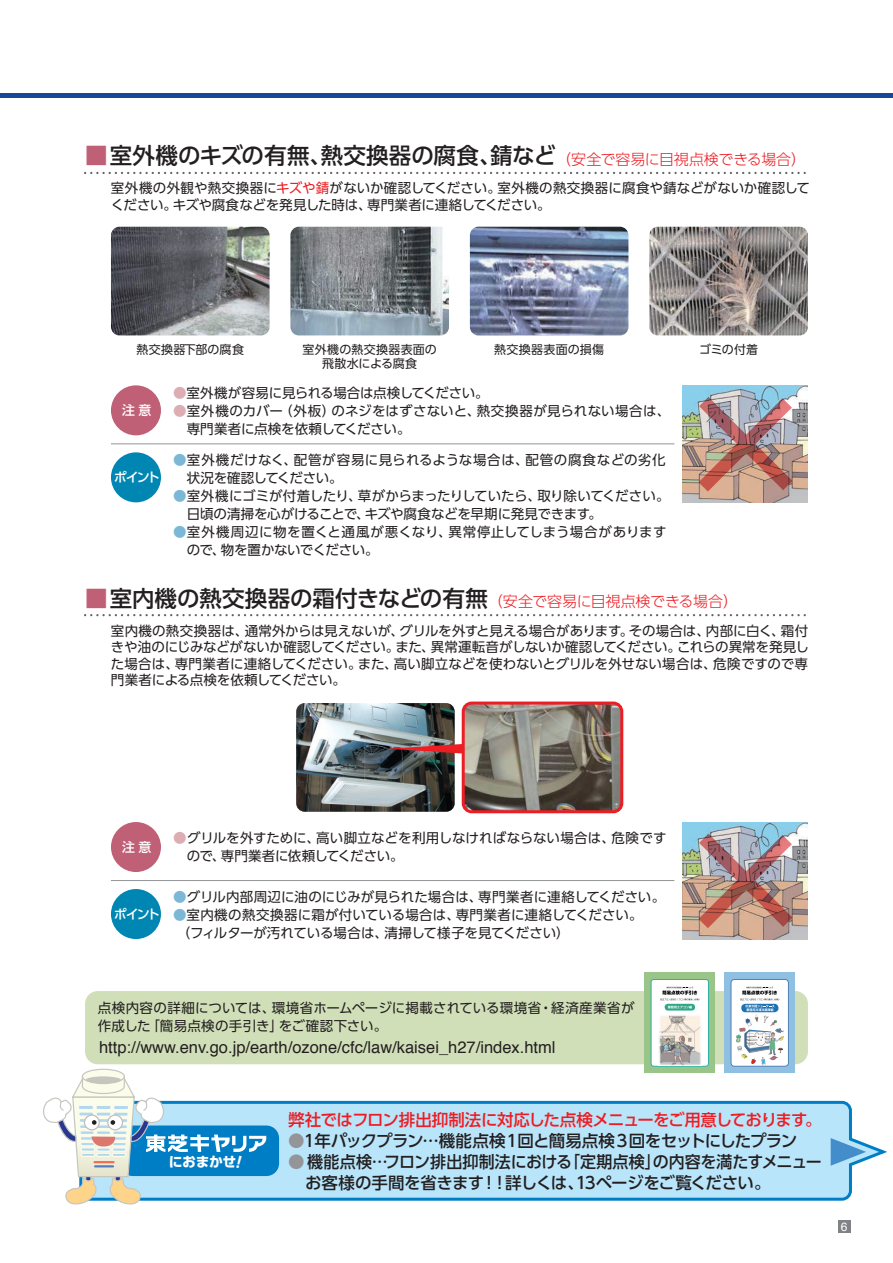
<style>
.page{position:relative;width:893px;height:1263px;background:#fff}
.page>*{position:absolute;margin:0;border:0;box-sizing:border-box;transform-origin:0 0}
.t1{font:500 22.5px "UD Shin Go Pro";color:#231f20}
.t2{font:500 16.5px/21px "UD Shin Go Pro";letter-spacing:-.015em;color:#231f20}
.t3{font:16.5px "Helvetica";color:#231f20}
.t4{font:500 16.5px "UD Shin Go Pro";letter-spacing:-.045em;color:#ee1d23}
.t5{font:500 16.5px "UD Shin Go Pro";letter-spacing:-.06em;color:#231f20}
.t6{font:700 13.8px "UD Shin Go Pro";letter-spacing:-.03em;color:#fff}
.t7{font:13.5px/18px "UD Shin Go Pro";color:#231f20}
.t8{font:13.5px/18px "UD Shin Go Pro";letter-spacing:-.02em;color:#231f20}
.t9{font:13.5px/18px "UD Shin Go Pro";letter-spacing:.03em;color:#231f20}
.t10{font:500 13.05px "UD Shin Go Pro";letter-spacing:-.105em;color:#fff}
.t11{font:12px/13.5px "UD Shin Go Pro";letter-spacing:.015em;color:#231f20;text-align:center}
.t12{font:12px "Helvetica";color:#fff}
.s1{color:#c06077}
.s2{font-weight:300;font-size:15px;color:#ee1d23}
.s3{color:#ee1d23}
.s4{color:#7cb8d6}
.s5{color:#dcadb3}
.s6{color:#939598}
</style>
<div class="page">
<svg style="left:279px;top:1100px;width:608px;height:101px;background:#b1e0f6"></svg>
<div style="left:838px;top:1220px;width:12px;height:13px;background:#808285"></div>
<div style="left:0;top:93px;width:893px;height:5px;background:#18469d"></div>
<img style="left:463px;top:705px;width:159px;height:107px">
<div style="left:462px;top:701px;width:161px;height:112px;border:3px solid #ee1d23;border-radius:9px"></div>
<img style="left:296px;top:703px;width:159px;height:109px">
<svg style="left:85px;top:172px;width:721px;height:2px"></svg>
<svg style="left:85px;top:614px;width:721px;height:2px"></svg>
<hr style="left:111px;top:443px;width:563px;height:1px;background:#939598">
<img style="left:290px;top:227px;width:159px;height:108px">
<img style="left:111px;top:227px;width:159px;height:108px">
<img style="left:470px;top:227px;width:158px;height:108px">
<img style="left:649px;top:227px;width:159px;height:108px">
<div style="left:111px;top:385px;width:50px;height:50px;background:#c06077;border-radius:50%"></div>
<div style="left:111px;top:452px;width:50px;height:50px;background:#0086b3;border-radius:50%"></div>
<img style="left:683px;top:385px;width:125px;height:117px">
<img style="left:699px;top:397px;width:93px;height:95px">
<hr style="left:111px;top:880px;width:563px;height:1px;background:#939598">
<div style="left:111px;top:822px;width:50px;height:50px;background:#c06077;border-radius:50%"></div>
<div style="left:111px;top:889px;width:50px;height:50px;background:#0086b3;border-radius:50%"></div>
<img style="left:683px;top:822px;width:125px;height:117px">
<img style="left:699px;top:833px;width:93px;height:95px">
<svg style="left:388px;top:744px;width:75px;height:9px"></svg>
<div style="left:85px;top:991px;width:723px;height:73px;background:#d0dfb8;border-radius:13px"></div>
<div style="left:724px;top:973px;width:71px;height:100px;background:#8fbfe1"></div>
<svg style="left:731px;top:979px;width:57px;height:87px;background:#e6e9e9"></svg>
<div style="left:731px;top:979px;width:57px;height:87px;border:1px solid #4e81b8;border-radius:3px"></div>
<svg style="left:744px;top:1029px;width:5px;height:13px"></svg>
<svg style="left:740px;top:987px;width:39px;height:36px"></svg>
<svg style="left:770px;top:1032px;width:2px;height:6px"></svg>
<div style="left:644px;top:973px;width:71px;height:100px;background:#99c688"></div>
<div style="left:651px;top:979px;width:57px;height:87px;background:#fff;border-radius:3px"></div>
<div style="left:651px;top:979px;width:58px;height:87px;border:1px solid #2eb1a4;border-radius:3px"></div>
<img style="left:658px;top:1015px;width:43px;height:50px">
<svg style="left:665px;top:1004px;width:30px;height:6px"></svg>
<svg style="left:668px;top:1006px;width:24px;height:2px"></svg>
<svg style="left:660px;top:987px;width:40px;height:13px"></svg>
<svg style="left:831px;top:1138px;width:35px;height:28px"></svg>
<div style="left:82px;top:1069px;width:42px;height:14px;background:#fbfcea;border-radius:50%"></div>
<div style="left:82px;top:1069px;width:43px;height:15px;border:1px solid #c5c6be;border-radius:50%"></div>
<svg style="left:43px;top:1075px;width:236px;height:130px"></svg>
<p class="t1" style="left:85px;top:138px;width:723px"><span class="s1">■</span>室外機のキズの有無、熱交換器の腐食、錆など <span class="s2">（安全で容易に目視点検できる場合）</span></p>
<p class="t7" style="left:111px;top:180px;width:701px;line-height:16.5px">室外機の外観や熱交換器に<span class="s3">キズや錆</span>がないか確認してください。室外機の熱交換器に腐食や錆などがないか確認してください。キズや腐食などを発見した時は、専門業者に連絡してください。</p>
<p class="t11" style="left:136px;top:343px;width:109px">熱交換器下部の腐食</p>
<p class="t11" style="left:302px;top:343px;width:136px">室外機の熱交換器表面の飛散水による腐食</p>
<p class="t11" style="left:494px;top:343px;width:111px">熱交換器表面の損傷</p>
<p class="t11" style="left:699px;top:343px;width:61px">ゴミの付着</p>
<p class="t10" style="left:122px;top:399px;width:31px">注意</p>
<p class="t9" style="left:187px;top:450px;width:480px;text-indent:-14px"><span class="s4">●</span>室外機だけなく、配管が容易に見られるような場合は、配管の腐食などの劣化状況を確認してください。</p>
<p class="t8" style="left:187px;top:486px;width:484px;text-indent:-14px"><span class="s4">●</span>室外機にゴミが付着したり、草がからまったりしていたら、取り除いてください。日頃の清掃を心がけることで、キズや腐食などを早期に発見できます。</p>
<p class="t7" style="left:187px;top:522px;width:481px;text-indent:-14px"><span class="s4">●</span>室外機周辺に物を置くと通風が悪くなり、異常停止してしまう場合がありますので、物を置かないでください。</p>
<p class="t8" style="left:173px;top:383px;width:317px"><span class="s5">●</span>室外機が容易に見られる場合は点検してください。</p>
<p class="t7" style="left:187px;top:401px;width:485px;text-indent:-14px"><span class="s5">●</span>室外機のカバー（外板）のネジをはずさないと、熱交換器が見られない場合は、専門業者に点検を依頼してください。</p>
<p class="t10" style="left:114px;top:466px;width:48px">ポイント</p>
<p class="t1" style="left:85px;top:580px;width:654px"><span class="s1">■</span>室内機の熱交換器の霜付きなどの有無 <span class="s2">（安全で容易に目視点検できる場合）</span></p>
<p class="t7" style="left:111px;top:622px;width:699px;line-height:16.5px;text-align:justify">室内機の熱交換器は、通常外からは見えないが、グリルを外すと見える場合があります。その場合は、内部に白く、霜付きや油のにじみなどがないか確認してください。また、異常運転音がしないか確認してください。これらの異常を発見した場合は、専門業者に連絡してください。また、高い脚立などを使わないとグリルを外せない場合は、危険ですので専門業者による点検を依頼してください。</p>
<p class="t10" style="left:122px;top:836px;width:31px">注意</p>
<p class="t10" style="left:114px;top:903px;width:48px">ポイント</p>
<p class="t7" style="left:187px;top:829px;width:481px;text-indent:-14px"><span class="s5">●</span>グリルを外すために、高い脚立などを利用しなければならない場合は、危険ですので、専門業者に依頼してください。</p>
<p class="t7" style="left:173px;top:887px;width:493px"><span class="s4">●</span>グリル内部周辺に油のにじみが見られた場合は、専門業者に連絡してください。</p>
<p class="t7" style="left:173px;top:905px;width:471px"><span class="s4">●</span>室内機の熱交換器に霜が付いている場合は、専門業者に連絡してください。（フィルターが汚れている場合は、清掃して様子を見てください）</p>
<p class="t7" style="left:98px;top:999px;width:538px">点検内容の詳細については、環境省ホームページに掲載されている環境省・経済産業省が作成した「簡易点検の手引き」をご確認下さい。</p>
<p class="t3" style="left:99px;top:1035px;width:458px">http://www.env.go.jp/earth/ozone/cfc/law/kaisei_h27/index.html</p>
<p class="t6" style="left:169px;top:1150px;width:69px">におまかせ</p>
<p class="t4" style="left:288px;top:1106px;width:535px">弊社ではフロン排出抑制法に対応した点検メニューをご用意しております。</p>
<p class="t5" style="left:288px;top:1127px;width:511px"><span class="s6">●</span>１年パックプラン…機能点検１回と簡易点検３回をセットにしたプラン</p>
<p class="t2" style="left:305px;top:1151px;width:518px;text-indent:-17px"><span class="s6">●</span> 機能点検…フロン排出抑制法における「定期点検」の内容を満たすメニューお客様の手間を省きます！！詳しくは、13ページをご覧ください。</p>
<p class="t12" style="left:841px;top:1217px;width:8px">6</p>
</div>
